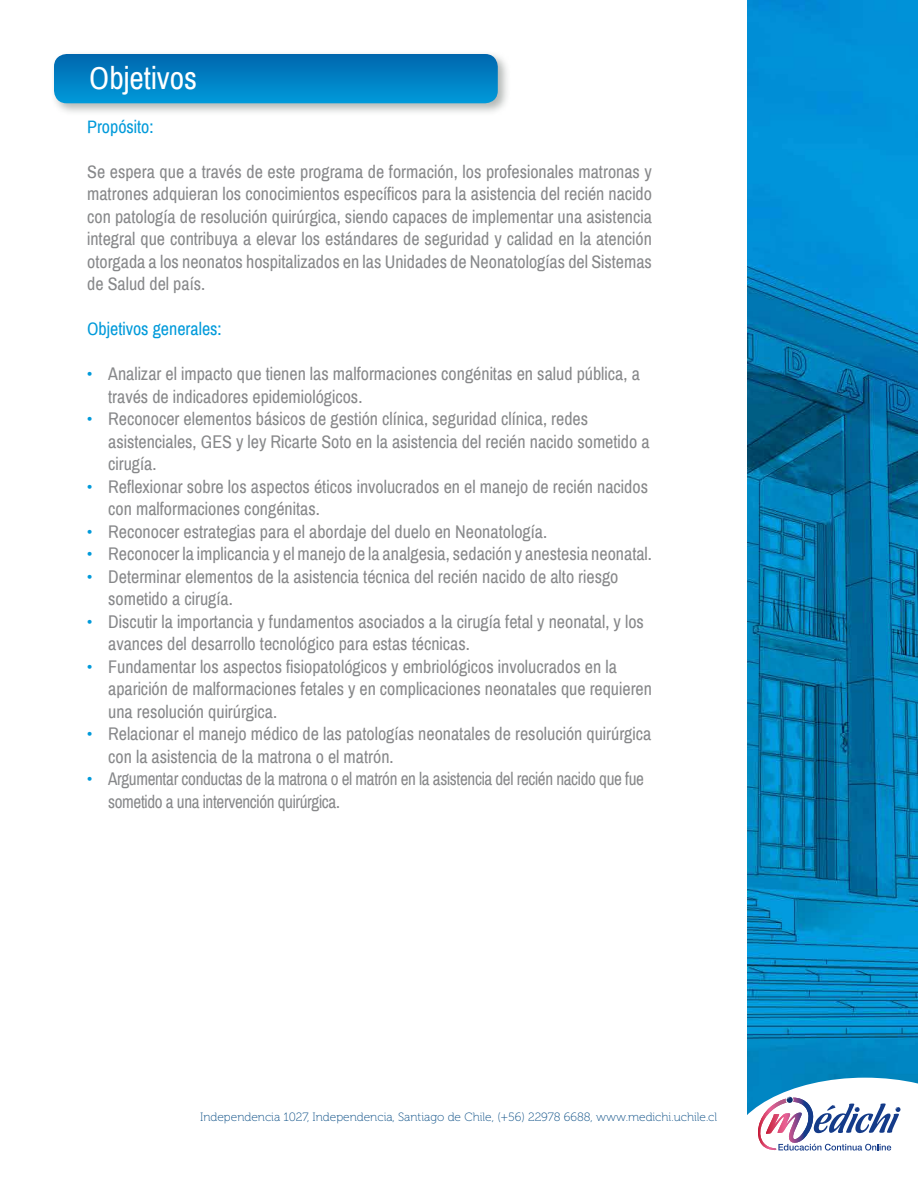
<style>
.page{position:relative;width:918px;height:1188px;background:#fff}
.page>*{position:absolute;margin:0;border:0;box-sizing:border-box;transform-origin:0 0}
.t1{font:31.5px "Archivo Narrow";color:#fff}
.t2{font:18px/22.5px "Archivo Narrow";color:#87888a}
.t3{font:18px/22.5px "Archivo Narrow";letter-spacing:-.02em;color:#87888a;scale:.95 1}
.t4{font:18px "Archivo Narrow";color:#009ada}
.t5{font:12px "Museo 100";color:#0c4f86}
.s1{color:#009ada}
</style>
<div class="page">
<img style="left:748px;top:0;width:170px;height:1078px">
<svg style="left:747px;top:1078px;width:171px;height:73px"></svg>
<div style="left:50px;top:50px;width:460px;height:66px;background:#9ba19e;opacity:.75"></div>
<svg style="left:54px;top:54px;width:444px;height:49px;background:#0180c3"></svg>
<h1 class="t1" style="left:89px;top:59px;width:109px">Objetivos</h1>
<p class="t4" style="left:87px;top:116px;width:68px">Propósito:</p>
<p class="t2" style="left:87px;top:161px;width:566px;text-align:justify">Se espera que a través de este programa de formación, los profesionales matronas y matrones adquieran los conocimientos específicos para la asistencia del recién nacido con patología de resolución quirúrgica, siendo capaces de implementar una asistencia integral que contribuya a elevar los estándares de seguridad y calidad en la atención otorgada a los neonatos hospitalizados en las Unidades de Neonatologías del Sistemas de Salud del país.</p>
<p class="t4" style="left:87px;top:318px;width:136px">Objetivos generales:</p>
<p class="t2" style="left:108px;top:363px;width:533px;text-indent:-21px"><span class="s1">•</span> Analizar el impacto que tienen las malformaciones congénitas en salud pública, a través de indicadores epidemiológicos.</p>
<p class="t2" style="left:108px;top:408px;width:543px;text-indent:-21px"><span class="s1">•</span> Reconocer elementos básicos de gestión clínica, seguridad clínica, redes asistenciales, GES y ley Ricarte Soto en la asistencia del recién nacido sometido a cirugía.</p>
<p class="t2" style="left:108px;top:476px;width:541px;text-indent:-21px"><span class="s1">•</span> Reflexionar sobre los aspectos éticos involucrados en el manejo de recién nacidos con malformaciones congénitas.</p>
<p class="t2" style="left:87px;top:521px;width:462px"><span class="s1">•</span> Reconocer estrategias para el abordaje del duelo en Neonatología.</p>
<p class="t2" style="left:87px;top:543px;width:566px"><span class="s1">•</span> Reconocer la implicancia y el manejo de la analgesia, sedación y anestesia neonatal.</p>
<p class="t2" style="left:108px;top:566px;width:512px;text-indent:-21px"><span class="s1">•</span> Determinar elementos de la asistencia técnica del recién nacido de alto riesgo sometido a cirugía.</p>
<p class="t2" style="left:108px;top:611px;width:537px;text-indent:-21px"><span class="s1">•</span> Discutir la importancia y fundamentos asociados a la cirugía fetal y neonatal, y los avances del desarrollo tecnológico para estas técnicas.</p>
<p class="t2" style="left:108px;top:656px;width:545px;text-indent:-21px"><span class="s1">•</span> Fundamentar los aspectos fisiopatológicos y embriológicos involucrados en la aparición de malformaciones fetales y en complicaciones neonatales que requieren una resolución quirúrgica.</p>
<p class="t2" style="left:108px;top:723px;width:545px;text-indent:-21px"><span class="s1">•</span> Relacionar el manejo médico de las patologías neonatales de resolución quirúrgica con la asistencia de la matrona o el matrón.</p>
<p class="t3" style="left:108px;top:768px;width:565px;text-indent:-21px"><span class="s1">•</span> Argumentar conductas de la matrona o el matrón en la asistencia del recién nacido que fue sometido a una intervención quirúrgica.</p>
<p class="t5" style="left:200px;top:1111px;width:518px">Independencia 1027, Independencia, Santiago de Chile, (+56) 22978 6688, www.medichi.uchile.cl</p>
</div>
